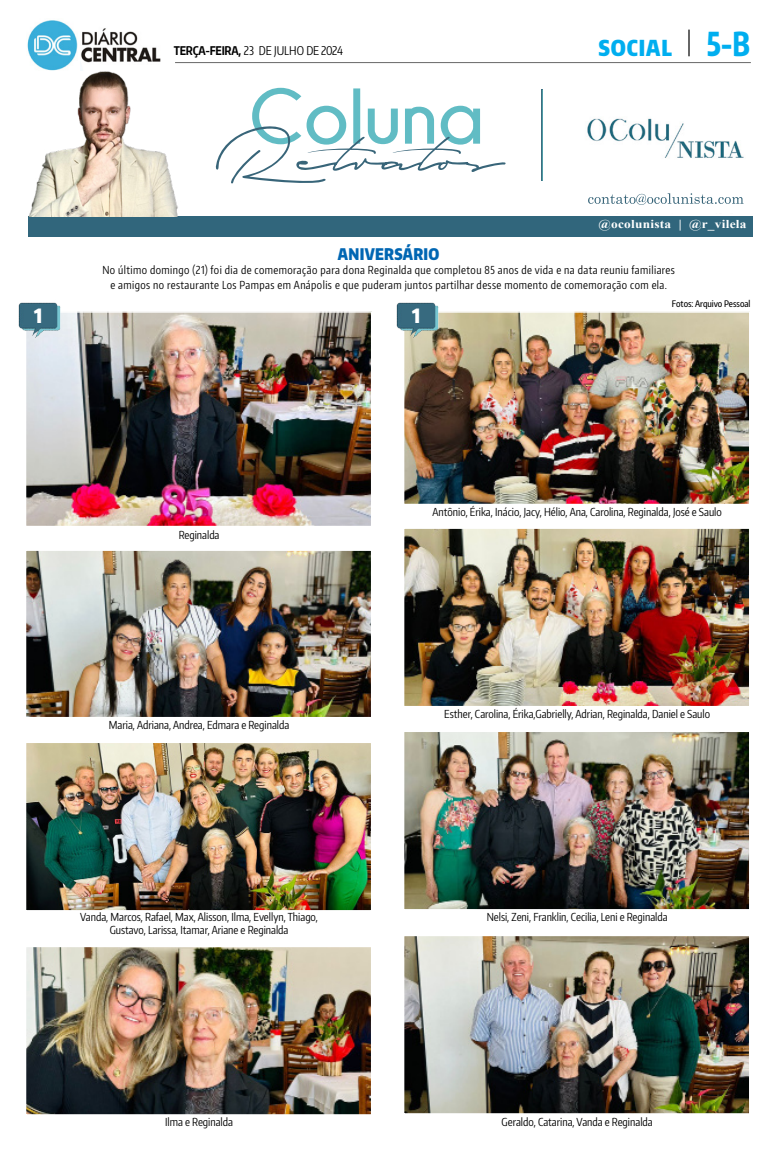
<style>
.page{position:relative;width:780px;height:1163px;background:#fff}
.page>*{position:absolute;margin:0;border:0;box-sizing:border-box;transform-origin:0 0}
.t1{font:900 22px "Encode Sans Compressed";letter-spacing:.04em;color:#00aeef}
.t2{font:900 19.7px "Encode Sans Narrow";color:#fff;scale:.87 1}
.t3{font:900 16px "Encode Sans Compressed";letter-spacing:.02em;color:#0066b3}
.t4{font:12px "Encode Sans Compressed";color:#000}
.t5{font:700 12px "Times New Roman";letter-spacing:.02em;color:#fff;scale:1.11 1}
.t6{font:11px/13px "Encode Sans Compressed";color:#000;text-align:center}
.t7{font:11px/14.7px "Encode Sans Compressed";letter-spacing:.04em;color:#000;text-align:center}
.t8{font:500 9px "Encode Sans Compressed";color:#000}
.s1{font-weight:700}
.s2{font-weight:800;font-size:33px}
</style>
<div class="page">
<hr style="left:175px;top:62px;width:575px;height:1px;background:#000">
<hr style="left:688px;top:30px;width:2px;height:26px;background:#000">
<img style="left:195px;top:87px;width:558px;height:130px">
<img style="left:541px;top:89px;width:2px;height:92px">
<div style="left:28px;top:217px;width:725px;height:20px;background:#31667c"></div>
<img style="left:28px;top:70px;width:160px;height:147px">
<img style="left:81px;top:28px;width:80px;height:35px">
<img style="left:27px;top:20px;width:52px;height:51px">
<img style="left:28px;top:552px;width:341px;height:163px">
<div style="left:25px;top:549px;width:347px;height:169px;border:2px solid #fff"></div>
<img style="left:28px;top:314px;width:341px;height:210px">
<div style="left:25px;top:311px;width:347px;height:216px;border:2px solid #fff"></div>
<img style="left:28px;top:744px;width:341px;height:164px">
<div style="left:25px;top:741px;width:347px;height:170px;border:2px solid #fff"></div>
<img style="left:28px;top:948px;width:341px;height:164px">
<div style="left:25px;top:945px;width:347px;height:170px;border:2px solid #fff"></div>
<img style="left:406px;top:530px;width:341px;height:174px">
<div style="left:403px;top:527px;width:347px;height:180px;border:2px solid #fff"></div>
<img style="left:406px;top:314px;width:341px;height:188px">
<div style="left:403px;top:311px;width:347px;height:194px;border:2px solid #fff"></div>
<img style="left:406px;top:733px;width:341px;height:174px">
<div style="left:403px;top:730px;width:347px;height:180px;border:2px solid #fff"></div>
<img style="left:406px;top:937px;width:341px;height:174px">
<div style="left:403px;top:934px;width:347px;height:180px;border:2px solid #fff"></div>
<img style="left:18px;top:302px;width:44px;height:39px">
<img style="left:396px;top:302px;width:43px;height:39px">
<p class="t4" style="left:174px;top:43px;width:171px"><span class="s1">TERÇA-FEIRA,</span> 23 de julho DE 2024</p>
<p class="t1" style="left:598px;top:33px;width:153px">SOCIAL <span class="s2">5-B</span></p>
<p class="t5" style="left:598px;top:215px;width:135px">@ocolunista | @r_vilela</p>
<p class="t3" style="left:338px;top:243px;width:103px">ANIVERSÁRIO</p>
<p class="t7" style="left:102px;top:262px;width:574px">No último domingo (21) foi dia de comemoração para dona Reginalda que completou 85 anos de vida e na data reuniu familiares e amigos no restaurante Los Pampas em Anápolis e que puderam juntos partilhar desse momento de comemoração com ela.</p>
<p class="t2" style="left:34px;top:303px;width:11px">1</p>
<p class="t2" style="left:412px;top:303px;width:11px">1</p>
<p class="t8" style="left:672px;top:298px;width:80px">Fotos: Arquivo Pessoal</p>
<p class="t6" style="left:179px;top:528px;width:42px">Reginalda</p>
<p class="t6" style="left:109px;top:718px;width:182px">Maria, Adriana, Andrea, Edmara e Reginalda</p>
<p class="t6" style="left:80px;top:910px;width:239px">Vanda, Marcos, Rafael, Max, Alisson, Ilma, Evellyn, Thiago,<br>Gustavo, Larissa, Itamar, Ariane e Reginalda</p>
<p class="t6" style="left:165px;top:1114px;width:69px">Ilma e Reginalda</p>
<p class="t6" style="left:432px;top:505px;width:291px">Antônio, Érika, Inácio, Jacy, Hélio, Ana, Carolina, Reginalda, José e Saulo</p>
<p class="t6" style="left:444px;top:707px;width:267px">Esther, Carolina, Érika,Gabrielly, Adrian, Reginalda, Daniel e Saulo</p>
<p class="t6" style="left:486px;top:910px;width:182px">Nelsi, Zeni, Franklin, Cecilia, Leni e Reginalda</p>
<p class="t6" style="left:501px;top:1114px;width:153px">Geraldo, Catarina, Vanda e Reginalda</p>
</div>
